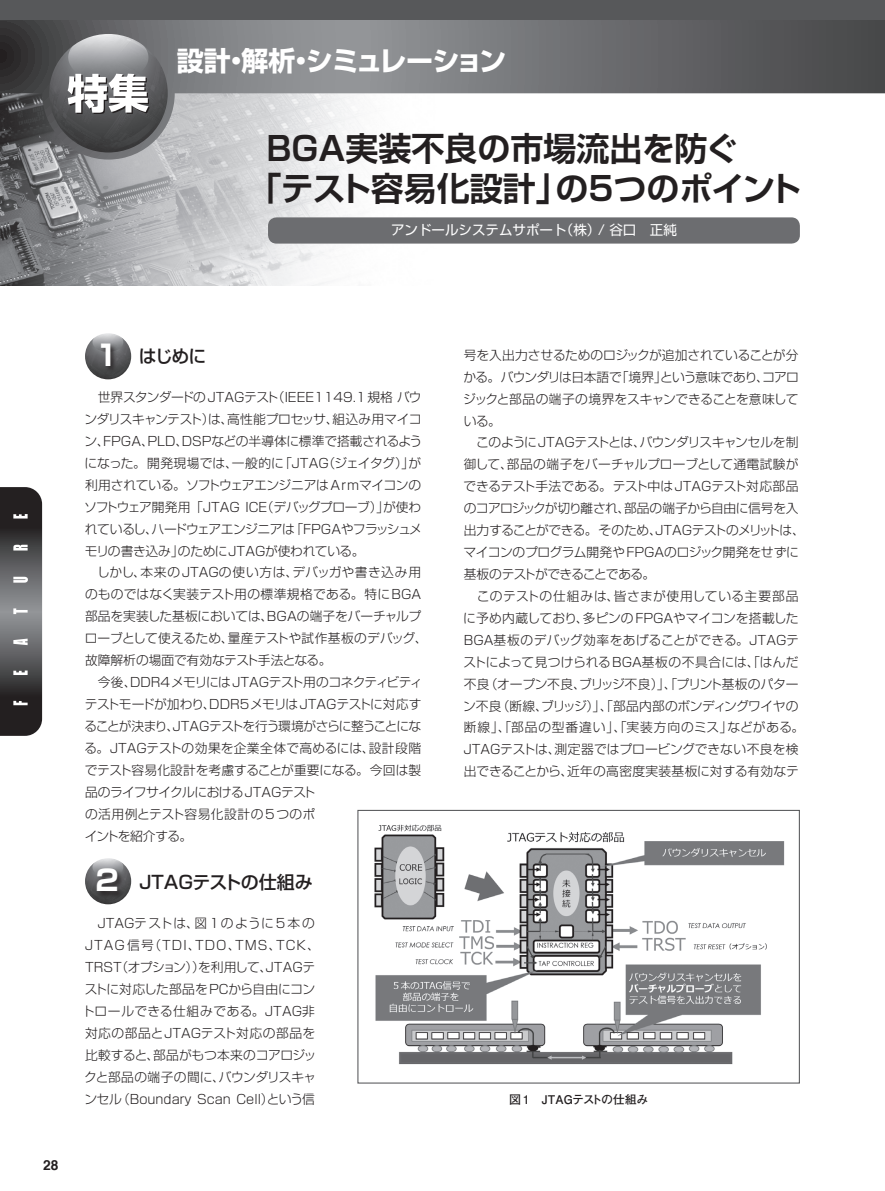
<style>
.page{position:relative;width:885px;height:1191px;background:#fff}
.page>*{position:absolute;margin:0;border:0;box-sizing:border-box;transform-origin:0 0}
.t1{font:700 33px/40.5px "Shin Go Pr 6 N De";color:#231f20}
.t2{font:700 28.5px "Shin Go Pr 6 N";color:#fff}
.t3{font:700 27px "Shin Go Pr 6 N";letter-spacing:-.03em;color:#fff}
.t4{font:500 18px "Shin Go Pr 6 N";color:#231f20}
.t5{font:500 18px "Shin Go Pr 6 N";letter-spacing:-.03em;color:#231f20}
.t6{font:700 13.8px "Helvetica";color:#231f20}
.t7{font:13.5px "Shin Go Pr 6 N";color:#fff}
.t8{font:300 12.75px/21.9px "Shin Go Pr 6 N";letter-spacing:-.01em;color:#231f20}
.t9{font:700 12px "Futo Go B101 Pr 6 N";letter-spacing:-.02em;color:#231f20}
</style>
<div class="page">
<svg style="left:0;top:487px;width:42px;height:249px;background:#545455"></svg>
<img style="left:0;top:160px;width:352px;height:125px">
<svg style="left:0;top:19px;width:884px;height:141px"></svg>
<div style="left:0;top:0;width:884px;height:19px;background:#57585a"></div>
<img style="left:49px;top:34px;width:119px;height:118px;border-radius:59px">
<svg style="left:68px;top:74px;width:82px;height:40px"></svg>
<img style="left:85px;top:333px;width:46px;height:46px;border-radius:23px">
<div style="left:99px;top:342px;width:19px;height:32px;background:#231f20;opacity:.85"></div>
<img style="left:85px;top:858px;width:46px;height:46px;border-radius:23px">
<div style="left:96px;top:867px;width:29px;height:32px;background:#231f20;opacity:.85"></div>
<div style="left:268px;top:217px;width:531px;height:27px;background:#6c6d70;border-radius:9px"></div>
<img style="left:374px;top:824px;width:411px;height:241px">
<div style="left:357px;top:810px;width:442px;height:273px;border:1px solid #57585a"></div>
<h3 class="t3" style="left:177px;top:39px;width:331px">設計・解析・シミュレーション</h3>
<h1 class="t1" style="left:248px;top:126px;width:554px;text-indent:18px">BGA実装不良の市場流出を防ぐ<br>「テスト容易化設計」の5つのポイント</h1>
<p class="t7" style="left:391px;top:219px;width:287px">アンドールシステムサポート（株）/ 谷口　正純</p>
<p class="t6" style="left:43px;top:1153px;width:17px">28</p>
<h2 class="t2" style="left:95px;top:333px;width:25px">1</h2>
<h3 class="t5" style="left:85px;top:341px;width:123px">　　　はじめに</h3>
<p class="t8" style="left:84px;top:385px;width:345px">　世界スタンダードのJTAGテスト（IEEE1149.1規格 バウンダリスキャンテスト）は、高性能プロセッサ、組込み用マイコン、FPGA、PLD、DSPなどの半導体に標準で搭載されるようになった。開発現場では、一般的に「JTAG（ジェイタグ）」が利用されている。ソフトウェアエンジニアはArmマイコンのソフトウェア開発用 「JTAG ICE（デバッグプローブ）」が使われているし、ハードウェアエンジニアは「FPGAやフラッシュメモリの書き込み」のためにJTAGが使われている。<br>　しかし、本来のJTAGの使い方は、デバッガや書き込み用のものではなく実装テスト用の標準規格である。特にBGA部品を実装した基板においては、BGAの端子をバーチャルプローブとして使えるため、量産テストや試作基板のデバッグ、故障解析の場面で有効なテスト手法となる。<br>　今後、DDR4メモリにはJTAGテスト用のコネクティビティテストモードが加わり、DDR5メモリはJTAGテストに対応することが決まり、JTAGテストを行う環境がさらに整うことになる。JTAGテストの効果を企業全体で高めるには、設計段階でテスト容易化設計を考慮することが重要になる。今回は製品のライフサイクルにおけるJTAGテスト<br>の活用例とテスト容易化設計の5つのポ<br>イントを紹介する。</p>
<h3 class="t4" style="left:85px;top:867px;width:229px">　　　JTAGテストの仕組み</h3>
<p class="t8" style="left:82px;top:911px;width:239px">　JTAGテストは、図 1のように5本の<br>JTAG信号（TDI、TDO、TMS、TCK、<br>TRST（オプション））を利用して、JTAGテストに対応した部品をPCから自由にコントロールできる仕組みである。JTAG非対応の部品とJTAGテスト対応の部品を比較すると、部品がもつ本来のコアロジックと部品の端子の間に、バウンダリスキャンセル（Boundary Scan Cell）という信</p>
<h2 class="t2" style="left:95px;top:858px;width:25px">2</h2>
<p class="t8" style="left:463px;top:343px;width:343px">号を入出力させるためのロジックが追加されていることが分かる。バウンダリは日本語で「境界」という意味であり、コアロジックと部品の端子の境界をスキャンできることを意味している。<br>　このようにJTAGテストとは、バウンダリスキャンセルを制御して、部品の端子をバーチャルプローブとして通電試験ができるテスト手法である。テスト中はJTAGテスト対応部品のコアロジックが切り離され、部品の端子から自由に信号を入出力することができる。そのため、JTAGテストのメリットは、マイコンのプログラム開発やFPGAのロジック開発をせずに基板のテストができることである。<br>　このテストの仕組みは、皆さまが使用している主要部品に予め内蔵しており、多ピンのFPGAやマイコンを搭載した<br>BGA基板のデバッグ効率をあげることができる。JTAGテストによって見つけられるBGA基板の不具合には、「はんだ不良（オープン不良、ブリッジ不良）」、「プリント基板のパターン不良（断線、ブリッジ）」、「部品内部のボンディングワイヤの断線」、「部品の型番違い」、「実装方向のミス」などがある。<br>JTAGテストは、測定器ではプロービングできない不良を検出できることから、近年の高密度実装基板に対する有効なテ</p>
<p class="t9" style="left:509px;top:1090px;width:141px">図1　JTAGテストの仕組み</p>
</div>
